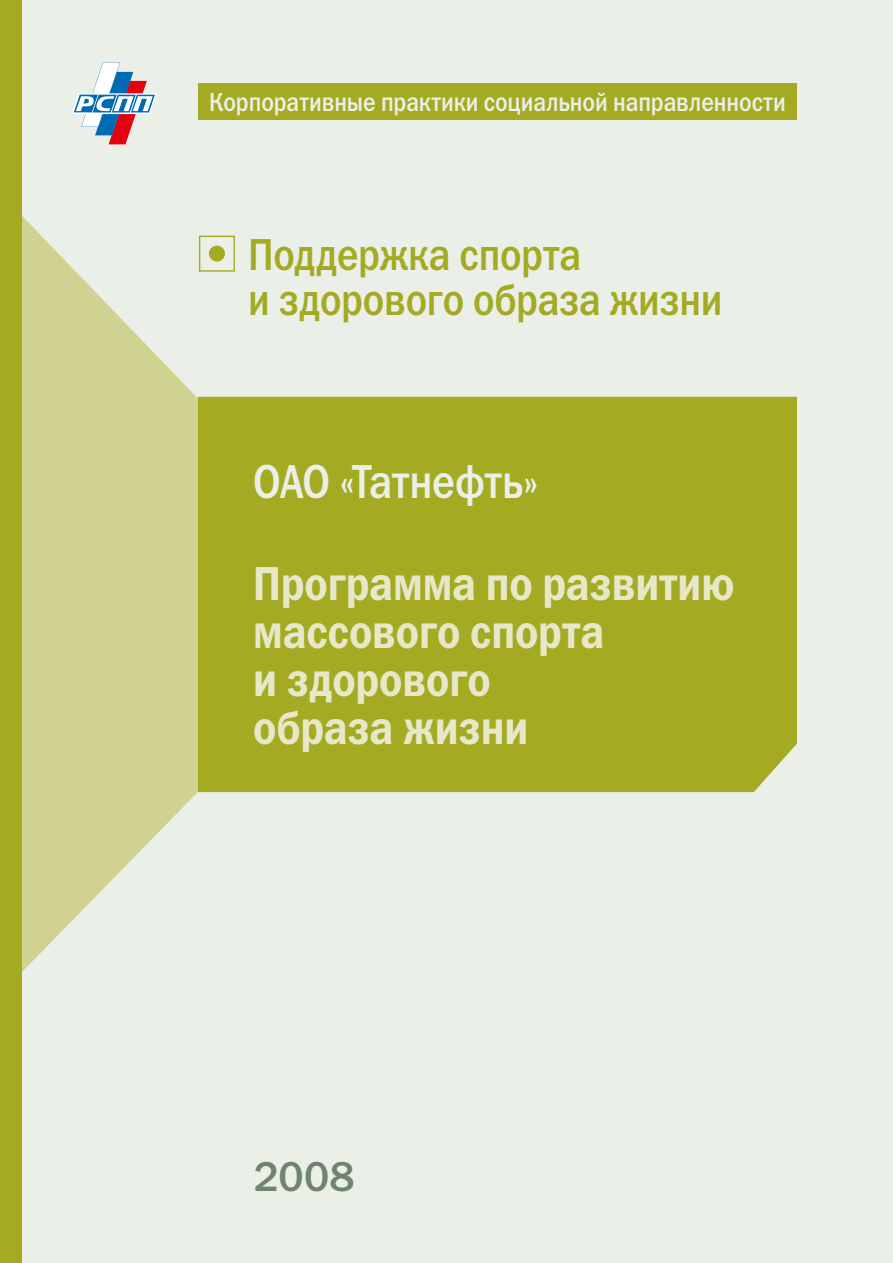
<style>
.page{position:relative;width:893px;height:1263px;background:#eaefe7}
.page>*{position:absolute;margin:0;border:0;box-sizing:border-box;transform-origin:0 0}
.t1{font:48px/48px "Franklin Gothic Demi C";letter-spacing:-.005em;color:#e7e8c9;scale:.85 1}
.t2{font:48px "Franklin Gothic Medium C";letter-spacing:-.005em;color:#eaefe7;scale:.85 1}
.t3{font:45px/45px "Franklin Gothic Medium C";letter-spacing:-.01em;color:#a4aa21;scale:.85 1}
.t4{font:42px "Franklin Gothic Medium C";color:#6f836e}
.t5{font:26.4px "Franklin Gothic Medium C";letter-spacing:-.005em;color:#eaefe7;scale:.85 1}
</style>
<div class="page">
<div style="left:198px;top:397px;width:599px;height:395px;background:#a4aa21"></div>
<svg style="left:72px;top:63px;width:84px;height:81px"></svg>
<div style="left:199px;top:83px;width:598px;height:36px;background:#a4aa21"></div>
<svg style="left:199px;top:236px;width:36px;height:36px"></svg>
<div style="left:209px;top:246px;width:16px;height:16px;background:#a4aa21;border-radius:50%"></div>
<svg style="left:22px;top:216px;width:176px;height:756px;fill:#d0d292"></svg>
<div style="left:0;top:0;width:22px;height:1263px;background:#a4aa21"></div>
<p class="t5" style="left:209px;top:87px;width:680px">Корпоративные практики социальной направленности</p>
<p class="t3" style="left:248px;top:232px;width:559px">Поддержка спорта<br>и здорового образа жизни</p>
<p class="t2" style="left:253px;top:455px;width:337px">ОАО «Татнефть»</p>
<p class="t1" style="left:253px;top:559px;width:568px">Программа по развитию массового спорта<br>и здорового<br>образа жизни</p>
<p class="t4" style="left:253px;top:1153px;width:103px">2008</p>
</div>
